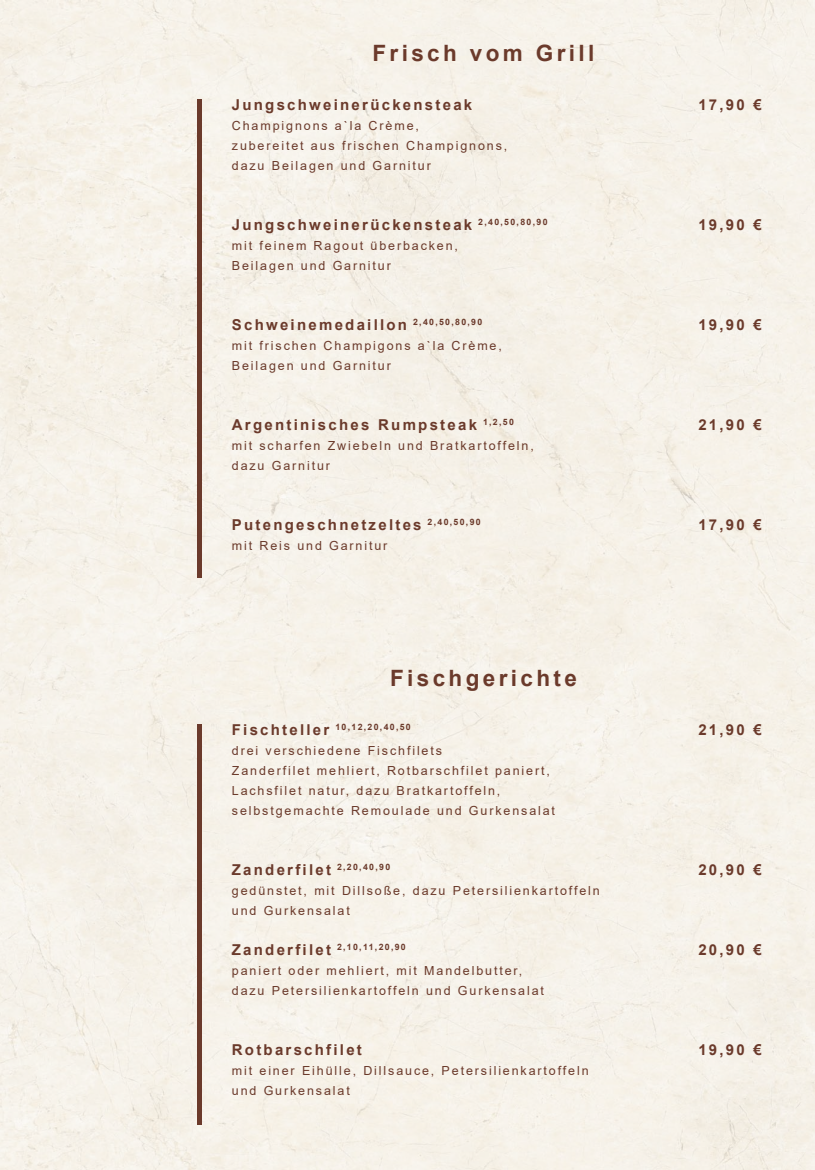
<style>
.page{position:relative;width:815px;height:1170px;background:#fff}
.page>*{position:absolute;margin:0;border:0;box-sizing:border-box;transform-origin:0 0}
.t1{font:700 22.5px "Arial";letter-spacing:.15em;color:#6b3a2b}
.t2{font:700 15px "Arial";letter-spacing:.15em;color:#6b3a2b}
.t3{font:12.5px/20px "Arial";letter-spacing:.15em;color:#6b3a2b}
.t4{font:700 8.75px "Arial";letter-spacing:.15em;color:#6b3a2b}
.s1{font-size:15px}
</style>
<div class="page">
<div style="left:0;top:0;width:815px;height:1169px;background:#f6f1e9"></div>
<div style="left:197px;top:99px;width:5px;height:478px;background:#6b3a2b"></div>
<div style="left:197px;top:724px;width:5px;height:400px;background:#6b3a2b"></div>
<h1 class="t1" style="left:372px;top:38px;width:223px">Frisch vom Grill</h1>
<p class="t2" style="left:232px;top:94px;width:242px">Jungschweinerückensteak</p>
<p class="t2" style="left:698px;top:94px;width:65px">17,90 €</p>
<p class="t3" style="left:232px;top:116px;width:277px">Champignons a`la Crème,<br>zubereitet aus frischen Champignons, dazu Beilagen und Garnitur</p>
<p class="t2" style="left:232px;top:214px;width:317px">Jungschweinerückensteak <sup>2,40,50,80,90</sup></p>
<p class="t2" style="left:698px;top:214px;width:65px">19,90 €</p>
<p class="t3" style="left:232px;top:236px;width:228px">mit feinem Ragout überbacken,<br>Beilagen und Garnitur</p>
<p class="t2" style="left:232px;top:314px;width:252px">Schweinemedaillon <sup>2,40,50,80,90</sup></p>
<p class="t2" style="left:698px;top:314px;width:65px">19,90 €</p>
<p class="t3" style="left:232px;top:336px;width:272px">mit frischen Champigons a`la Crème,<br>Beilagen und Garnitur</p>
<p class="t2" style="left:232px;top:414px;width:284px">Argentinisches Rumpsteak <sup>1,2,50</sup></p>
<p class="t2" style="left:698px;top:414px;width:65px">21,90 €</p>
<p class="t3" style="left:232px;top:436px;width:303px">mit scharfen Zwiebeln und Bratkartoffeln, dazu Garnitur</p>
<p class="t2" style="left:232px;top:514px;width:250px">Putengeschnetzeltes <sup>2,40,50,90</sup></p>
<p class="t2" style="left:698px;top:514px;width:65px">17,90 €</p>
<p class="t3" style="left:232px;top:536px;width:157px">mit Reis und Garnitur</p>
<h1 class="t1" style="left:390px;top:662px;width:188px">Fischgerichte</h1>
<p class="t4" style="left:232px;top:721px;width:180px"><span class="s1">Fischteller</span> 10,12,20,40,50</p>
<p class="t2" style="left:698px;top:719px;width:65px">21,90 €</p>
<p class="t3" style="left:232px;top:740px;width:325px">drei verschiedene Fischfilets<br>Zanderfilet mehliert, Rotbarschfilet paniert, Lachsfilet natur, dazu Bratkartoffeln, selbstgemachte Remoulade und Gurkensalat</p>
<p class="t2" style="left:232px;top:859px;width:160px">Zanderfilet <sup>2,20,40,90</sup></p>
<p class="t2" style="left:698px;top:859px;width:65px">20,90 €</p>
<p class="t3" style="left:232px;top:880px;width:369px">gedünstet, mit Dillsoße, dazu Petersilienkartoffeln und Gurkensalat</p>
<p class="t4" style="left:232px;top:941px;width:175px"><span class="s1">Zanderfilet</span> 2,10,11,20,90</p>
<p class="t2" style="left:698px;top:939px;width:65px">20,90 €</p>
<p class="t3" style="left:232px;top:960px;width:314px">paniert oder mehliert, mit Mandelbutter, dazu Petersilienkartoffeln und Gurkensalat</p>
<p class="t2" style="left:232px;top:1039px;width:132px">Rotbarschfilet</p>
<p class="t2" style="left:698px;top:1039px;width:65px">19,90 €</p>
<p class="t3" style="left:232px;top:1060px;width:358px">mit einer Eihülle, Dillsauce, Petersilienkartoffeln und Gurkensalat</p>
</div>
